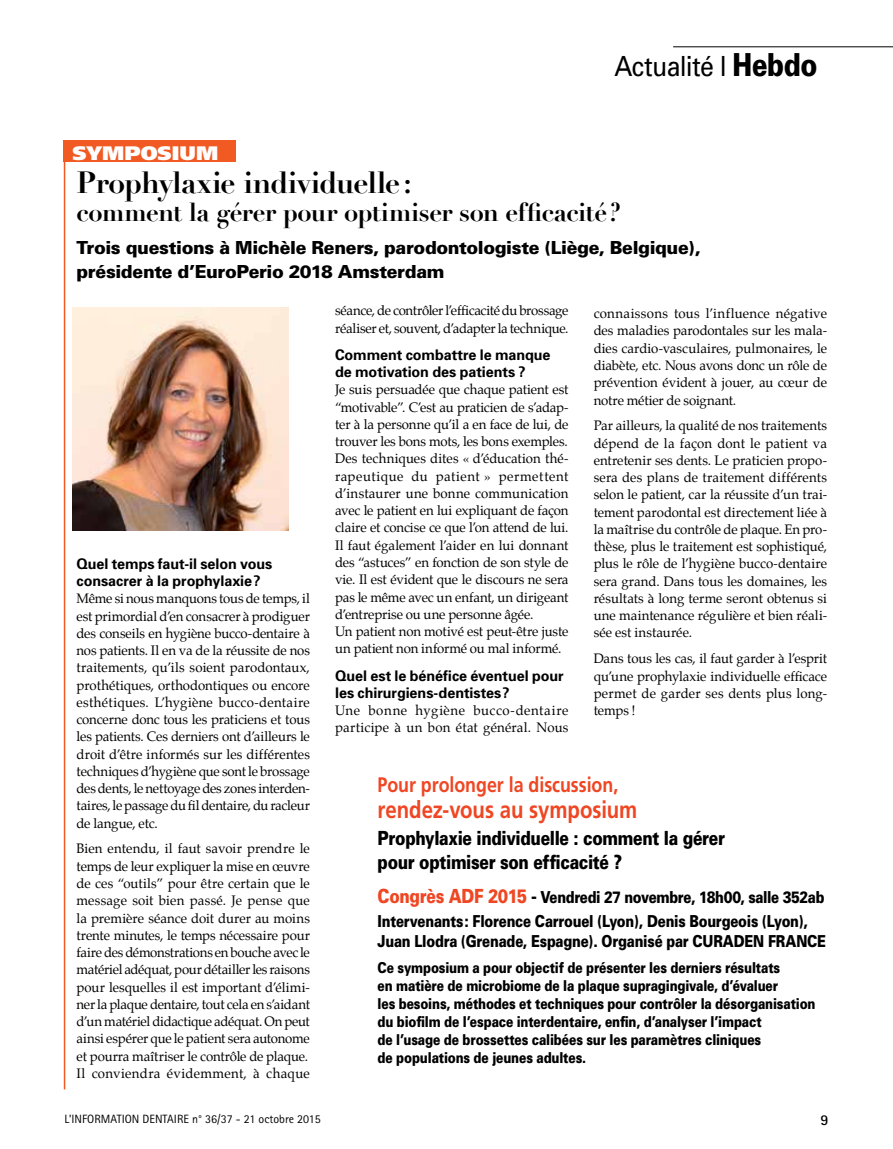
<style>
.page{position:relative;width:893px;height:1149px;background:#fff}
.page>*{position:absolute;margin:0;border:0;box-sizing:border-box;transform-origin:0 0}
.t1{font:700 30px "Didot";letter-spacing:-.025em;color:#000}
.t2{font:27.75px "Univers";letter-spacing:-.025em;color:#000;scale:.9 1}
.t3{font:700 25.5px "Didot";letter-spacing:-.02em;color:#000}
.t4{font:700 24px "Frutiger";letter-spacing:-.005em;color:#ef4623;scale:.85 1}
.t5{font:700 21px "Frutiger";letter-spacing:-.005em;color:#ef4623;scale:.85 1}
.t6{font:900 19.5px/23.4px "Univers";letter-spacing:-.02em;color:#000;scale:.8 1}
.t7{font:900 19.5px "Frutiger";color:#fff;scale:1.06 1}
.t8{font:900 18px/24px "Univers";letter-spacing:-.02em;color:#000}
.t9{font:900 16.5px/24px "Univers";letter-spacing:-.015em;color:#000;scale:.8 1}
.t10{font:900 15px/18px "Univers";letter-spacing:-.01em;color:#000;scale:.8 1}
.t11{font:700 15px "Rotis Sans Serif";color:#000}
.t12{font:700 14.7px/17px "Univers";letter-spacing:-.005em;color:#000}
.t13{font:13.5px/17.2px "Palatino";letter-spacing:-.01em;color:#000;text-align:justify}
.t14{font:13.5px/17.2px "Palatino";letter-spacing:.03em;color:#000}
.t15{font:12px "Rotis Sans Serif";color:#000}
.s1{font-weight:900;font-size:31.65px}
.s2{font-size:19.5px;color:#ef4623}
.s3{font-size:19.5px}
</style>
<div class="page">
<hr style="left:673px;top:46px;width:220px;height:1px;background:#000">
<img style="left:72px;top:307px;width:217px;height:223px">
<div style="left:63px;top:140px;width:173px;height:22px;background:#f15a22"></div>
<hr style="left:64px;top:144px;width:1px;height:945px;background:#f15a22">
<h3 class="t7" style="left:73px;top:141px;width:139px">SYMPOSIUM</h3>
<h2 class="t2" style="left:614px;top:50px;width:227px">Actualité l <span class="s1">Hebdo</span></h2>
<h1 class="t1" style="left:77px;top:164px;width:337px">Prophylaxie individuelle:</h1>
<h3 class="t3" style="left:77px;top:197px;width:546px">comment la gérer pour optimiser son efficacité?</h3>
<h3 class="t8" style="left:77px;top:235px;width:626px">Trois questions à Michèle Reners, parodontologiste (Liège, Belgique), présidente d’EuroPerio 2018 Amsterdam</h3>
<p class="t12" style="left:77px;top:555px;width:197px">Quel temps faut-il selon vous consacrer à la prophylaxie?</p>
<p class="t13" style="left:77px;top:591px;width:235px">Même si nous manquons tous de temps, il est primordial d’en consacrer à prodiguer des conseils en hygiène bucco-dentaire à nos patients. Il en va de la réussite de nos traitements, qu’ils soient parodontaux, prothétiques, orthodontiques ou encore esthétiques. L’hygiène bucco-dentaire concerne donc tous les praticiens et tous les patients. Ces derniers ont d’ailleurs le droit d’être informés sur les différentes techniques d’hygiène que sont le brossage des dents, le nettoyage des zones interden&shy;taires, le passage du fil dentaire, du racleur de langue, etc.</p>
<p class="t13" style="left:77px;top:841px;width:235px;text-align:left">Bien entendu, il faut savoir prendre le temps de leur expliquer la mise en œuvre de ces “outils” pour être certain que le message soit bien passé. Je pense que la première séance doit durer au moins trente minutes, le temps nécessaire pour faire des démonstrations en bouche avec le matériel adéquat, pour détailler les raisons pour lesquelles il est important d’élimi&shy;ner la plaque dentaire, tout cela en s’aidant d’un matériel didactique adéquat. On peut ainsi espérer que le patient sera autonome et pourra maîtriser le contrôle de plaque.<br>Il conviendra évidemment, à chaque</p>
<p class="t13" style="left:335px;top:303px;width:235px">séance, de contrôler l’efficacité du brossage réaliser et, souvent, d’adapter la technique.</p>
<p class="t12" style="left:335px;top:346px;width:217px">Comment combattre le manque de motivation des patients ?</p>
<p class="t13" style="left:335px;top:382px;width:235px;text-align:left">Je suis persuadée que chaque patient est “motivable”. C’est au praticien de s’adap&shy;ter à la personne qu’il a en face de lui, de trouver les bons mots, les bons exemples.<br>Des techniques dites « d’éducation thé&shy;rapeutique du patient » permettent d’instaurer une bonne communication avec le patient en lui expliquant de façon claire et concise ce que l’on attend de lui.<br>Il faut également l’aider en lui donnant des “astuces” en fonction de son style de vie. Il est évident que le discours ne sera pas le même avec un enfant, un dirigeant d’entreprise ou une personne âgée.<br>Un patient non motivé est peut-être juste un patient non informé ou mal informé.</p>
<p class="t12" style="left:335px;top:667px;width:230px">Quel est le bénéfice éventuel pour les chirurgiens-dentistes?</p>
<p class="t14" style="left:335px;top:702px;width:235px">Une bonne hygiène bucco-dentaire participe à un bon état général. Nous</p>
<p class="t13" style="left:594px;top:306px;width:235px">connaissons tous l’influence négative des maladies parodontales sur les mala&shy;dies cardio-vasculaires, pulmonaires, le diabète, etc. Nous avons donc un rôle de prévention évident à jouer, au cœur de notre métier de soignant.</p>
<p class="t13" style="left:594px;top:418px;width:235px">Par ailleurs, la qualité de nos traitements dépend de la façon dont le patient va entretenir ses dents. Le praticien propo&shy;sera des plans de traitement différents selon le patient, car la réussite d’un trai&shy;tement parodontal est directement liée à la maîtrise du contrôle de plaque. En pro&shy;thèse, plus le traitement est sophistiqué, plus le rôle de l’hygiène bucco-dentaire sera grand. Dans tous les domaines, les résultats à long terme seront obtenus si une maintenance régulière et bien réali&shy;sée est instaurée.</p>
<p class="t13" style="left:594px;top:651px;width:235px">Dans tous les cas, il faut garder à l’esprit qu’une prophylaxie individuelle efficace permet de garder ses dents plus long&shy;temps !</p>
<h3 class="t5" style="left:378px;top:772px;width:285px">Pour prolonger la discussion,</h3>
<h3 class="t4" style="left:378px;top:795px;width:307px">rendez-vous au symposium</h3>
<h3 class="t6" style="left:378px;top:826px;width:436px">Prophylaxie individuelle : comment la gérer pour optimiser son efficacité ?</h3>
<p class="t9" style="left:378px;top:884px;width:560px"><span class="s2">Congrès ADF 2015</span> <span class="s3">-</span> Vendredi 27 novembre, 18h00, salle 352ab<br>Intervenants: Florence Carrouel (Lyon), Denis Bourgeois (Lyon),</p>
<p class="t9" style="left:378px;top:928px;width:562px">Juan Llodra (Grenade, Espagne). Organisé par CURADEN FRANCE</p>
<p class="t10" style="left:378px;top:958px;width:549px">Ce symposium a pour objectif de présenter les derniers résultats<br>en matière de microbiome de la plaque supragingivale, d’évaluer<br>les besoins, méthodes et techniques pour contrôler la désorganisation du biofilm de l’espace interdentaire, enfin, d’analyser l’impact<br>de l’usage de brossettes calibées sur les paramètres cliniques<br>de populations de jeunes adultes.</p>
<p class="t15" style="left:65px;top:1111px;width:258px">L’INFORMATION DENTAIRE n° 36/37 - 21 octobre 2015</p>
<p class="t11" style="left:820px;top:1110px;width:10px">9</p>
</div>
